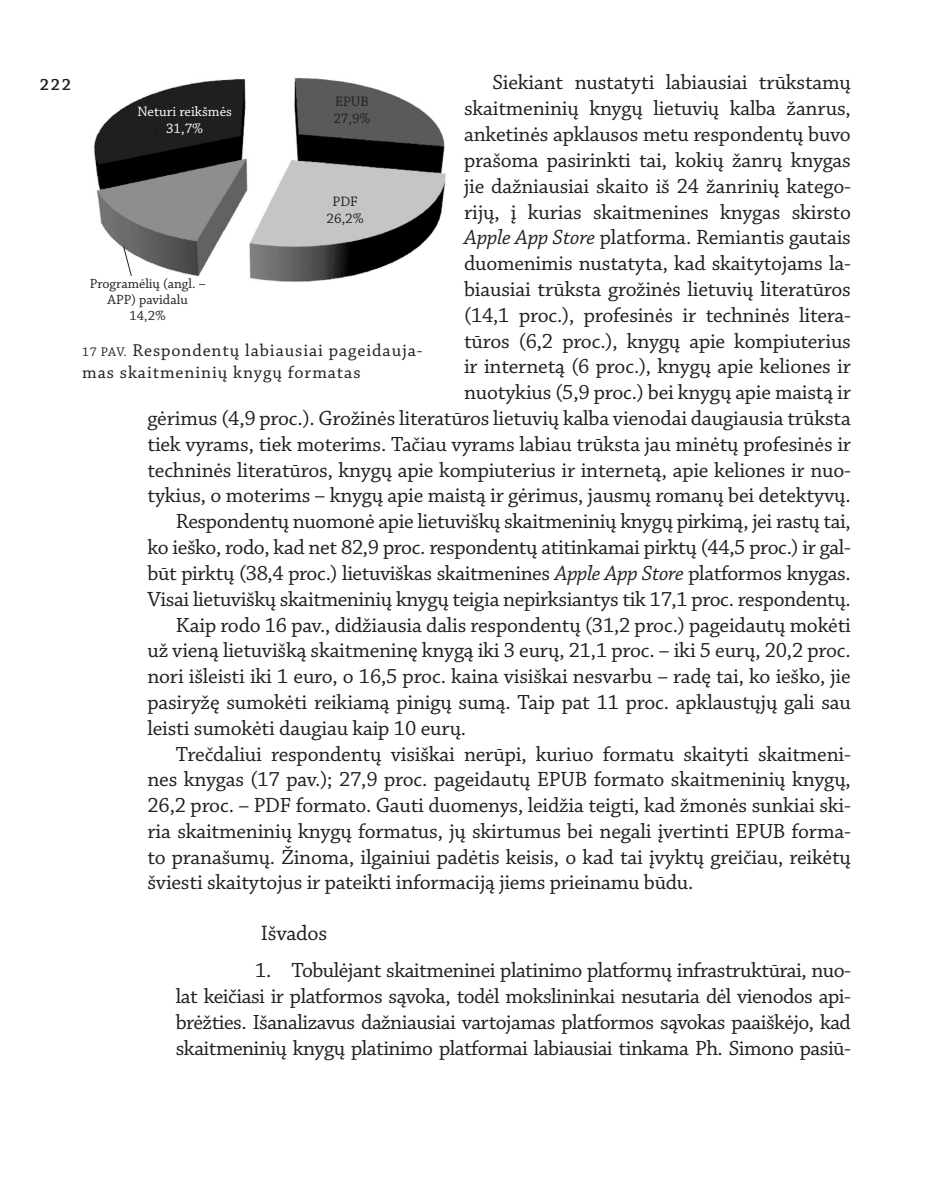
<style>
.page{position:relative;width:936px;height:1191px;background:#fff}
.page>*{position:absolute;margin:0;border:0;box-sizing:border-box;transform-origin:0 0}
.tekstas_isvados{font:22px "Chaparral Pro";color:#231f20}
.tekstas{font:21.6px/25.8px "Chaparral Pro";letter-spacing:-.01em;color:#231f20;text-align:justify}
.tekstas_atitraukimas{font:21.6px/25.8px "Chaparral Pro";letter-spacing:-.025em;color:#231f20;text-align:justify}
.tekstas_paveikslas{font:18px/22px "Chaparral Pro";letter-spacing:.05em;color:#231f20}
.t1{font:600 17px "Chaparral Pro";color:#231f20}
.kunas_schemoje_calib{font:14.4px/16.8px "Chaparral Pro";color:#fff;text-align:center}
.kunas_schemoje_calib-2{font:14.4px/16.8px "Chaparral Pro";color:#231f20}
.kunas_schemoje_calib-3{font:14px/16px "Chaparral Pro";color:#231f20;text-align:center}
.s1{font-style:italic}
.s2{font-size:13.2px}
</style>
<div class="page">
<img style="left:94px;top:78px;width:352px;height:204px">
<div style="left:82px;top:278px;width:131px;height:55px;background:#fff"></div>
<svg style="left:122px;top:245px;width:11px;height:32px"></svg>
<p class="t1" style="left:40px;top:75px;width:32px">222</p>
<p class="tekstas" style="left:147px;top:70px;width:705px;text-align:right">Siekiant nustatyti labiausiai trūkstamų<br>skaitmeninių knygų lietuvių kalba žanrus,<br>anketinės apklausos metu respondentų buvo<br>prašoma pasirinkti tai, kokių žanrų knygas<br>jie dažniausiai skaito iš 24 žanrinių katego-<br>rijų, į kurias skaitmenines knygas skirsto<br><span class="s1">Apple App Store</span> platforma. Remiantis gautais<br>duomenimis nustatyta, kad skaitytojams la-<br>biausiai trūksta grožinės lietuvių literatūros<br>(14,1 proc.), profesinės ir techninės litera-<br>tūros (6,2 proc.), knygų apie kompiuterius<br>ir internetą (6 proc.), knygų apie keliones ir<br>nuotykius (5,9 proc.) bei knygų apie maistą ir<br>gėrimus (4,9 proc.). Grožinės literatūros lietuvių kalba vienodai daugiausia trūksta tiek vyrams, tiek moterims. Tačiau vyrams labiau trūksta jau minėtų profesinės ir techninės literatūros, knygų apie kompiuterius ir internetą, apie keliones ir nuo&shy;tykius, o moterims – knygų apie maistą ir gėrimus, jausmų romanų bei detektyvų.</p>
<p class="tekstas" style="left:147px;top:509px;width:705px;text-indent:28px">Respondentų nuomonė apie lietuviškų skaitmeninių knygų pirkimą, jei rastų tai, ko ieško, rodo, kad net 82,9 proc. respondentų atitinkamai pirktų (44,5 proc.) ir gal&shy;būt pirktų (38,4 proc.) lietuviškas skaitmenines <span class="s1">Apple App Store</span> platformos knygas.<br>Visai lietuviškų skaitmeninių knygų teigia nepirksiantys tik 17,1 proc. respondentų.</p>
<p class="tekstas" style="left:147px;top:612px;width:705px;text-indent:28px">Kaip rodo 16 pav., didžiausia dalis respondentų (31,2 proc.) pageidautų mokėti už vieną lietuvišką skaitmeninę knygą iki 3 eurų, 21,1 proc. – iki 5 eurų, 20,2 proc. nori išleisti iki 1 euro, o 16,5 proc. kaina visiškai nesvarbu – radę tai, ko ieško, jie pasiryžę sumokėti reikiamą pinigų sumą. Taip pat 11 proc. apklaustųjų gali sau leisti sumokėti daugiau kaip 10 eurų.</p>
<p class="tekstas" style="left:147px;top:741px;width:705px;text-indent:28px">Trečdaliui respondentų visiškai nerūpi, kuriuo formatu skaityti skaitmeni&shy;nes knygas (17 pav.); 27,9 proc. pageidautų EPUB formato skaitmeninių knygų, 26,2 proc. – PDF formato. Gauti duomenys, leidžia teigti, kad žmonės sunkiai ski&shy;ria skaitmeninių knygų formatus, jų skirtumus bei negali įvertinti EPUB forma&shy;to pranašumų. Žinoma, ilgainiui padėtis keisis, o kad tai įvyktų greičiau, reikėtų šviesti skaitytojus ir pateikti informaciją jiems prieinamu būdu.</p>
<p class="tekstas_isvados" style="left:261px;top:921px;width:68px">Išvados</p>
<p class="tekstas_atitraukimas" style="left:176px;top:958px;width:676px;text-indent:79px">1. Tobulėjant skaitmeninei platinimo platformų infrastruktūrai, nuo&shy;lat keičiasi ir platformos sąvoka, todėl mokslininkai nesutaria dėl vienodos api&shy;brėžties. Išanalizavus dažniausiai vartojamas platformos sąvokas paaiškėjo, kad skaitmeninių knygų platinimo platformai labiausiai tinkama Ph. Simono pasiū-</p>
<p class="kunas_schemoje_calib-2" style="left:333px;top:94px;width:39px">EPUB<br>27,9%</p>
<p class="kunas_schemoje_calib" style="left:137px;top:104px;width:96px">Neturi reikšmės<br>31,7%</p>
<p class="kunas_schemoje_calib-2" style="left:332px;top:193px;width:27px">PDF</p>
<p class="kunas_schemoje_calib-2" style="left:326px;top:210px;width:39px">26,2%</p>
<p class="kunas_schemoje_calib-3" style="left:90px;top:276px;width:117px">Programėlių (angl. –<br>APP) pavidalu<br>14,2%</p>
<p class="tekstas_paveikslas" style="left:82px;top:340px;width:342px"><span class="s2">17 PAV.</span> Respondentų labiausiai pageidauja&shy;mas skaitmeninių knygų formatas</p>
</div>
